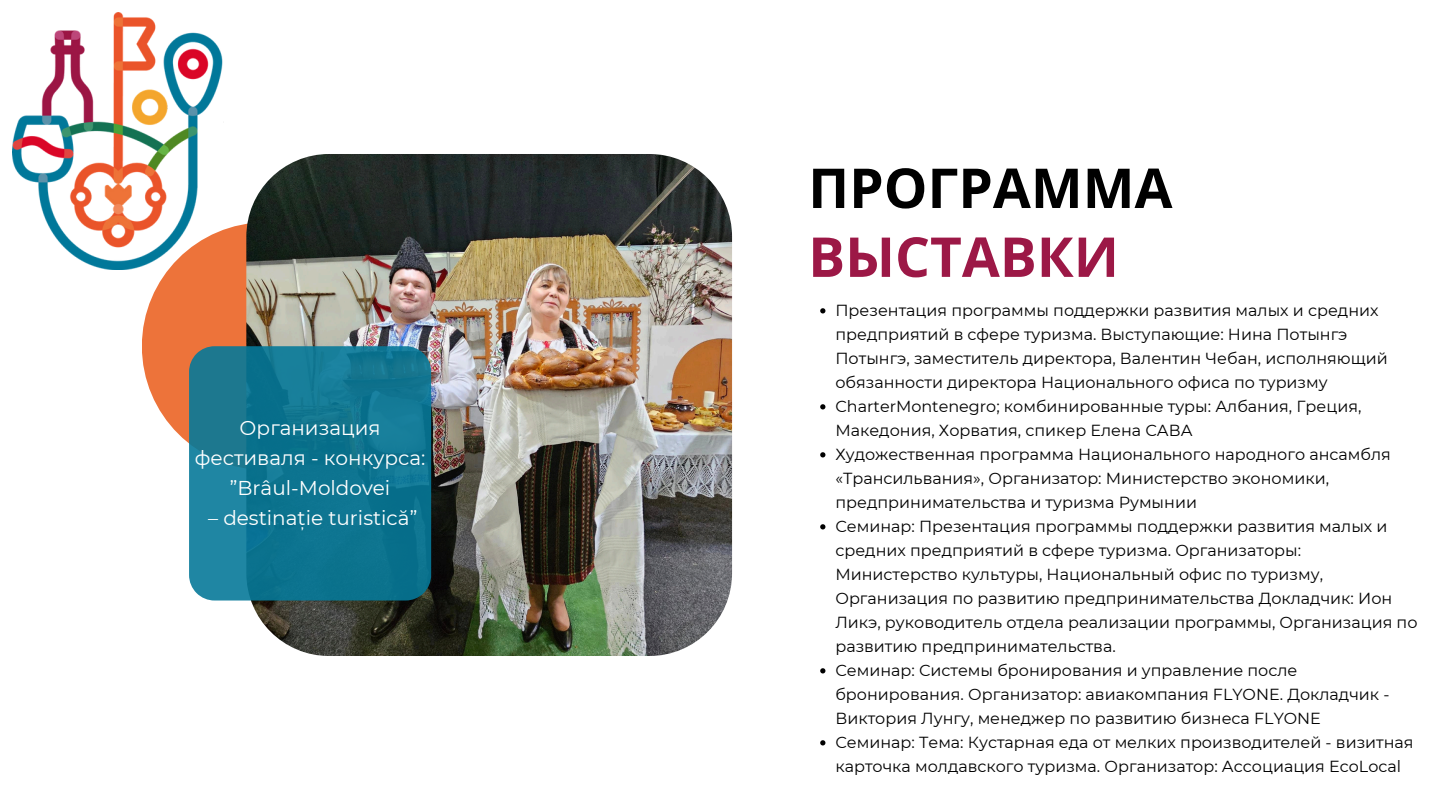
<style>
.page{position:relative;width:1440px;height:810px;background:#fff}
.page>*{position:absolute;margin:0;border:0;box-sizing:border-box;transform-origin:0 0}
.t1{font:700 55px "Noto Sans";color:#000}
.t2{font:700 55px "Noto Sans";color:#9c1846}
.t3{font:20px/30px "Montserrat";color:#fff;text-align:center}
.t4{font:16px/24px "Montserrat";color:#000}
</style>
<div class="page">
<img style="left:13px;top:13px;width:210px;height:257px">
<div style="left:142px;top:222px;width:248px;height:248px;background:#ed733a;border-radius:50%"></div>
<img style="left:246px;top:154px;width:486px;height:502px;border-radius:83px">
<svg style="left:189px;top:346px;width:242px;height:255px;background:#137792"></svg>
<svg style="left:820px;top:308px;width:5px;height:5px"></svg>
<svg style="left:820px;top:404px;width:5px;height:5px"></svg>
<svg style="left:820px;top:452px;width:5px;height:5px"></svg>
<svg style="left:820px;top:524px;width:5px;height:5px"></svg>
<svg style="left:820px;top:668px;width:5px;height:5px"></svg>
<svg style="left:820px;top:740px;width:5px;height:5px"></svg>
<p class="t3" style="left:195px;top:413px;width:232px">Организация фестиваля - конкурса: ”Brâul-Moldovei</p>
<p class="t3" style="left:208px;top:503px;width:211px">– destinație turistică”</p>
<h2 class="t1" style="left:808px;top:149px;width:366px">ПРОГРАММА</h2>
<h1 class="t2" style="left:808px;top:218px;width:312px">ВЫСТАВКИ</h1>
<h1 class="t4" style="left:835px;top:298px;width:554px">Презентация программы поддержки развития малых и средних предприятий в сфере туризма. Выступающие: Нина Потынгэ Потынгэ, заместитель директора, Валентин Чебан, исполняющий обязанности директора Национального офиса по туризму</h1>
<p class="t4" style="left:835px;top:394px;width:528px">CharterMontenegro; комбинированные туры: Албания, Греция,<br>Македония, Хорватия, спикер Елена САВА</p>
<p class="t4" style="left:835px;top:442px;width:557px">Художественная программа Национального народного ансамбля «Трансильвания», Организатор: Министерство экономики, предпринимательства и туризма Румынии</p>
<p class="t4" style="left:835px;top:514px;width:584px">Семинар: Презентация программы поддержки развития малых и средних предприятий в сфере туризма. Организаторы:<br>Министерство культуры, Национальный офис по туризму, Организация по развитию предпринимательства Докладчик: Ион Ликэ, руководитель отдела реализации программы, Организация по развитию предпринимательства.</p>
<p class="t4" style="left:835px;top:658px;width:556px">Семинар: Системы бронирования и управление после бронирования. Организатор: авиакомпания FLYONE. Докладчик -<br>Виктория Лунгу, менеджер по развитию бизнеса FLYONE</p>
<p class="t4" style="left:835px;top:730px;width:580px">Семинар: Тема: Кустарная еда от мелких производителей - визитная карточка молдавского туризма. Организатор: Ассоциация EcoLocal</p>
</div>
